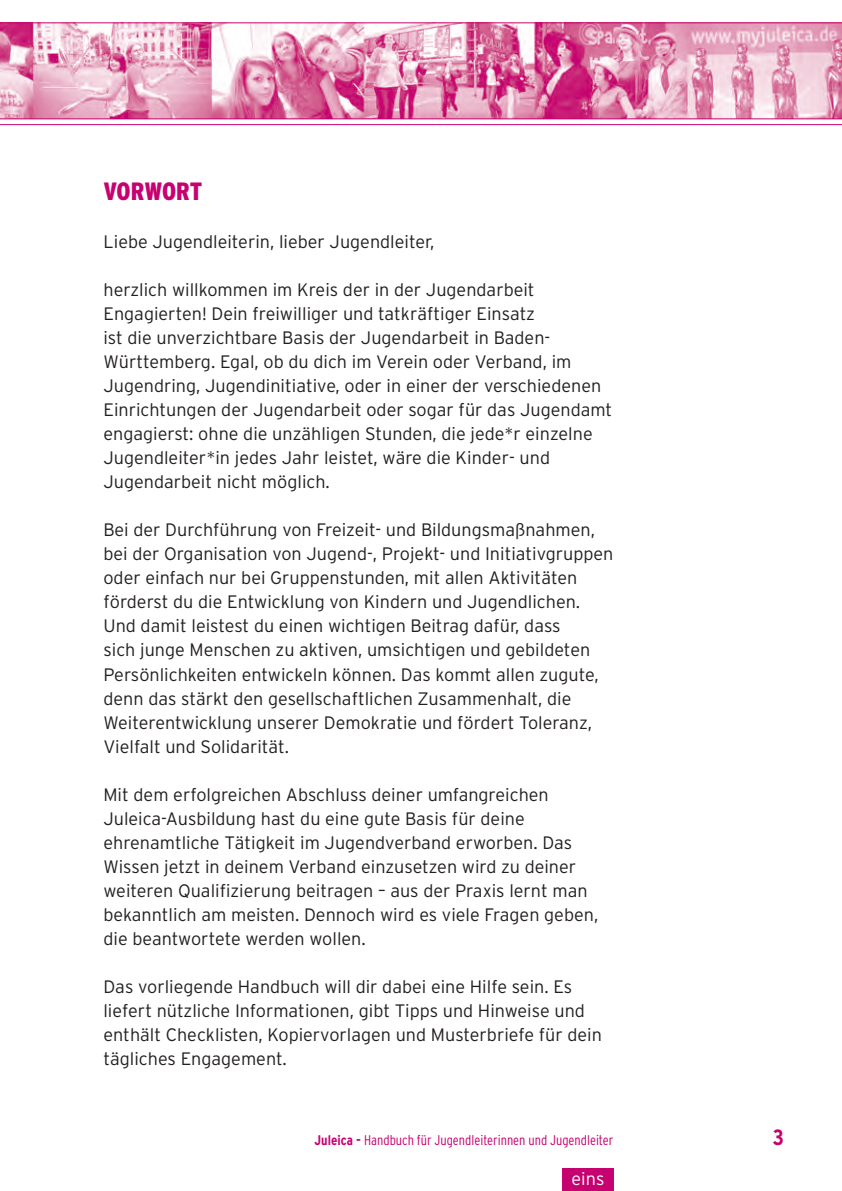
<style>
.page{position:relative;width:842px;height:1191px;background:#fff}
.page>*{position:absolute;margin:0;border:0;box-sizing:border-box;transform-origin:0 0}
.t1{font:900 condensed 25px "Interstate Plus";letter-spacing:-.005em;color:#c60170}
.t2{font:700 condensed 22px "Interstate Plus";color:#c60170}
.t3{font:300 18px/24px "Interstate Plus";color:#231f20}
.t4{font:300 18px "Interstate Plus";color:#fff}
.t5{font:300 condensed 14px "Interstate Plus";color:#c60170}
.s1{font-weight:700}
</style>
<div class="page">
<svg style="left:0;top:22px;width:842px;height:97px;background:#e399ba"></svg>
<hr style="left:0;top:124px;width:842px;height:1px;background:#c60170">
<div style="left:562px;top:1168px;width:51px;height:23px;background:#c60170"></div>
<h1 class="t1" style="left:103px;top:178px;width:100px">VORWORT</h1>
<p class="t3" style="left:103px;top:230px;width:332px">Liebe Jugendleiterin, lieber Jugendleiter,</p>
<p class="t3" style="left:103px;top:278px;width:510px">herzlich willkommen im Kreis der in der Jugendarbeit Engagierten! Dein freiwilliger und tatkräftiger Einsatz<br>ist die unverzichtbare Basis der Jugendarbeit in Baden-Württemberg. Egal, ob du dich im Verein oder Verband, im Jugendring, Jugendinitiative, oder in einer der verschiedenen Einrichtungen der Jugendarbeit oder sogar für das Jugendamt engagierst: ohne die unzähligen Stunden, die jede*r einzelne Jugendleiter*in jedes Jahr leistet, wäre die Kinder- und Jugendarbeit nicht möglich.</p>
<p class="t3" style="left:103px;top:518px;width:511px">Bei der Durchführung von Freizeit- und Bildungsmaßnahmen, bei der Organisation von Jugend-, Projekt- und Initiativgruppen oder einfach nur bei Gruppenstunden, mit allen Aktivitäten förderst du die Entwicklung von Kindern und Jugendlichen.<br>Und damit leistest du einen wichtigen Beitrag dafür, dass<br>sich junge Menschen zu aktiven, umsichtigen und gebildeten Persönlichkeiten entwickeln können. Das kommt allen zugute, denn das stärkt den gesellschaftlichen Zusammenhalt, die Weiterentwicklung unserer Demokratie und fördert Toleranz, Vielfalt und Solidarität.</p>
<p class="t3" style="left:103px;top:782px;width:496px">Mit dem erfolgreichen Abschluss deiner umfangreichen Juleica-Ausbildung hast du eine gute Basis für deine ehrenamtliche Tätigkeit im Jugendverband erworben. Das Wissen jetzt in deinem Verband einzusetzen wird zu deiner weiteren Qualifizierung beitragen – aus der Praxis lernt man bekanntlich am meisten. Dennoch wird es viele Fragen geben, die beantwortete werden wollen.</p>
<p class="t3" style="left:103px;top:974px;width:500px">Das vorliegende Handbuch will dir dabei eine Hilfe sein. Es liefert nützliche Informationen, gibt Tipps und Hinweise und enthält Checklisten, Kopiervorlagen und Musterbriefe für dein tägliches Engagement.</p>
<p class="t5" style="left:314px;top:1132px;width:300px"><span class="s1">Juleica -</span> Handbuch für Jugendleiterinnen und Jugendleiter</p>
<p class="t2" style="left:773px;top:1125px;width:13px">3</p>
<p class="t4" style="left:571px;top:1168px;width:34px">eins</p>
</div>
